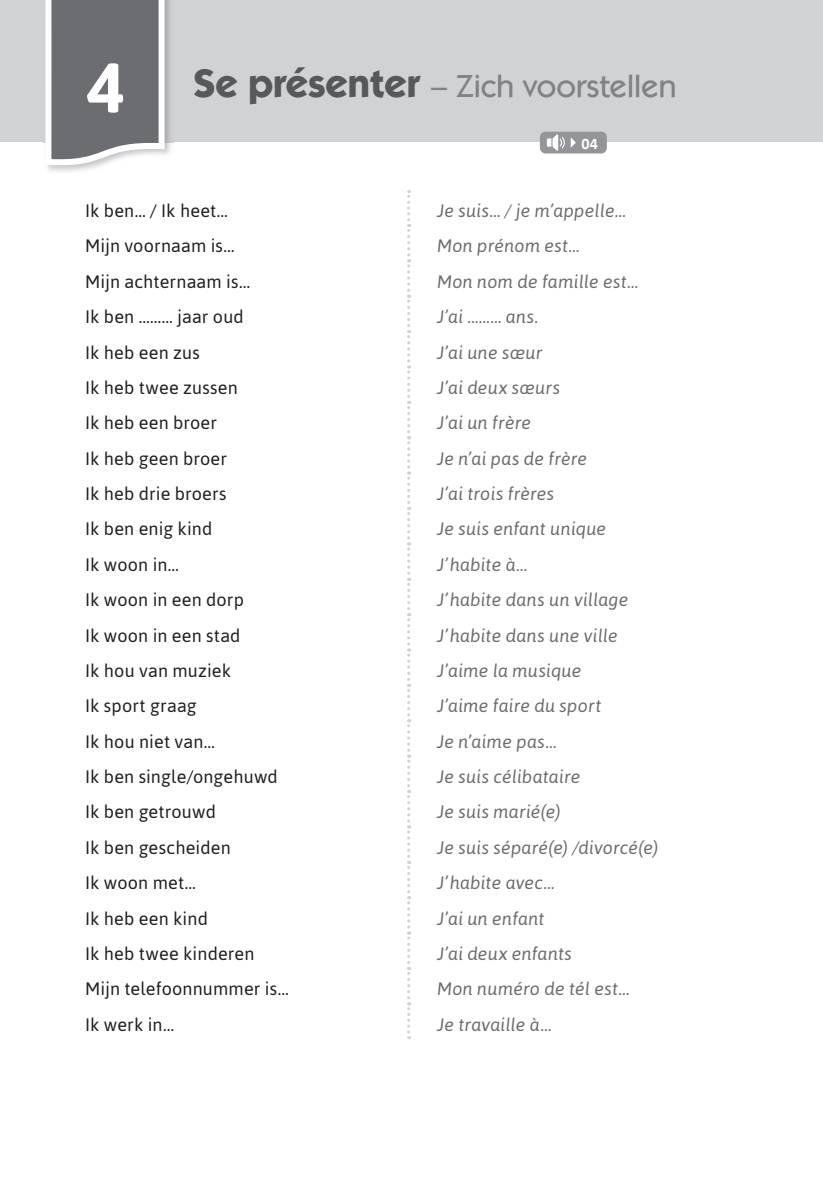
<style>
.page{position:relative;width:823px;height:1191px;background:#fff}
.page>*{position:absolute;margin:0;border:0;box-sizing:border-box;transform-origin:0 0}
.t1{font:700 70px "Asap";color:#fff}
.t2{font:500 32px "ITC Kabel Std";letter-spacing:-.005em;color:#808285}
.t3{font:italic 18px "Asap";letter-spacing:.01em;color:#6c6d70}
.t4{font:18px "Asap";letter-spacing:.01em;color:#231f20}
.t5{font:700 16px "Calibri";color:#fff}
.s1{font-weight:700;font-size:40px;color:#57585a}
</style>
<div class="page">
<div style="left:0;top:0;width:822px;height:142px;background:#d1d2d4"></div>
<svg style="left:407px;top:190px;width:3px;height:849px"></svg>
<div style="left:539px;top:132px;width:67px;height:21px;background:#939598;border-radius:6px"></div>
<svg style="left:570px;top:137px;width:5px;height:11px"></svg>
<svg style="left:546px;top:134px;width:18px;height:17px"></svg>
<img style="left:47px;top:0;width:126px;height:172px">
<svg style="left:43px;top:0;width:124px;height:168px;background:#898a8c"></svg>
<h1 class="t1" style="left:86px;top:41px;width:39px">4</h1>
<h2 class="t2" style="left:193px;top:67px;width:484px"><span class="s1">Se présenter</span> – Zich voorstellen</h2>
<p class="t5" style="left:581px;top:132px;width:18px">04</p>
<p class="t4" style="left:85px;top:199px;width:144px">Ik ben… / Ik heet…</p>
<p class="t3" style="left:437px;top:199px;width:190px">Je suis… / je m’appelle…</p>
<p class="t4" style="left:85px;top:234px;width:151px">Mijn voornaam is…</p>
<p class="t3" style="left:437px;top:234px;width:144px">Mon prénom est…</p>
<p class="t4" style="left:85px;top:269px;width:166px">Mijn achternaam is…</p>
<p class="t3" style="left:437px;top:269px;width:202px">Mon nom de famille est…</p>
<p class="t4" style="left:85px;top:305px;width:160px">Ik ben ……… jaar oud</p>
<p class="t3" style="left:437px;top:305px;width:103px">J’ai ……… ans.</p>
<p class="t4" style="left:85px;top:340px;width:116px">Ik heb een zus</p>
<p class="t3" style="left:437px;top:340px;width:107px">J’ai une sœur</p>
<p class="t4" style="left:85px;top:376px;width:154px">Ik heb twee zussen</p>
<p class="t3" style="left:437px;top:376px;width:124px">J’ai deux sœurs</p>
<p class="t4" style="left:85px;top:411px;width:133px">Ik heb een broer</p>
<p class="t3" style="left:437px;top:411px;width:96px">J’ai un frère</p>
<p class="t4" style="left:85px;top:446px;width:143px">Ik heb geen broer</p>
<p class="t3" style="left:437px;top:446px;width:152px">Je n’ai pas de frère</p>
<p class="t4" style="left:85px;top:482px;width:143px">Ik heb drie broers</p>
<p class="t3" style="left:437px;top:482px;width:119px">J’ai trois frères</p>
<p class="t4" style="left:85px;top:517px;width:129px">Ik ben enig kind</p>
<p class="t3" style="left:437px;top:517px;width:171px">Je suis enfant unique</p>
<p class="t4" style="left:85px;top:552px;width:95px">Ik woon in…</p>
<p class="t3" style="left:437px;top:552px;width:92px">J’habite à…</p>
<p class="t4" style="left:85px;top:588px;width:160px">Ik woon in een dorp</p>
<p class="t3" style="left:437px;top:588px;width:193px">J’habite dans un village</p>
<p class="t4" style="left:85px;top:623px;width:157px">Ik woon in een stad</p>
<p class="t3" style="left:437px;top:623px;width:182px">J’habite dans une ville</p>
<p class="t4" style="left:85px;top:659px;width:147px">Ik hou van muziek</p>
<p class="t3" style="left:437px;top:659px;width:146px">J’aime la musique</p>
<p class="t4" style="left:85px;top:694px;width:113px">Ik sport graag</p>
<p class="t3" style="left:437px;top:694px;width:166px">J’aime faire du sport</p>
<p class="t4" style="left:85px;top:729px;width:131px">Ik hou niet van…</p>
<p class="t3" style="left:437px;top:729px;width:121px">Je n’aime pas…</p>
<p class="t4" style="left:85px;top:765px;width:194px">Ik ben single/ongehuwd</p>
<p class="t3" style="left:437px;top:765px;width:145px">Je suis célibataire</p>
<p class="t4" style="left:85px;top:800px;width:132px">Ik ben getrouwd</p>
<p class="t3" style="left:437px;top:800px;width:125px">Je suis marié(e)</p>
<p class="t4" style="left:85px;top:835px;width:147px">Ik ben gescheiden</p>
<p class="t3" style="left:437px;top:835px;width:222px">Je suis séparé(e) /divorcé(e)</p>
<p class="t4" style="left:85px;top:871px;width:112px">Ik woon met…</p>
<p class="t3" style="left:437px;top:871px;width:119px">J’habite avec…</p>
<p class="t4" style="left:85px;top:906px;width:124px">Ik heb een kind</p>
<p class="t3" style="left:437px;top:906px;width:109px">J’ai un enfant</p>
<p class="t4" style="left:85px;top:942px;width:171px">Ik heb twee kinderen</p>
<p class="t3" style="left:437px;top:942px;width:136px">J’ai deux enfants</p>
<p class="t4" style="left:85px;top:977px;width:205px">Mijn telefoonnummer is…</p>
<p class="t3" style="left:437px;top:977px;width:194px">Mon numéro de tél est…</p>
<p class="t4" style="left:85px;top:1012px;width:90px">Ik werk in…</p>
<p class="t3" style="left:437px;top:1012px;width:116px">Je travaille à…</p>
</div>
